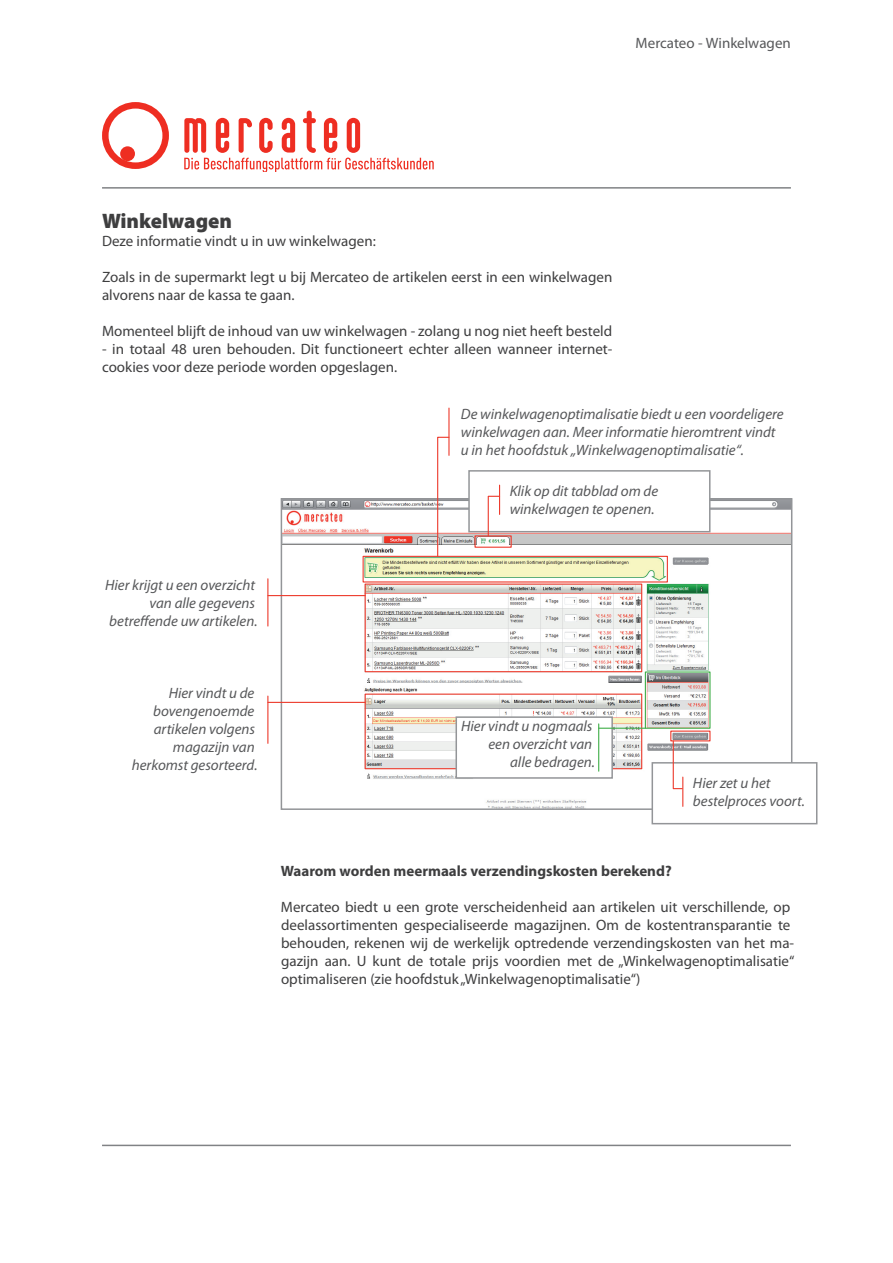
<style>
.page{position:relative;width:893px;height:1263px;background:#fff}
.page>*{position:absolute;margin:0;border:0;box-sizing:border-box;transform-origin:0 0}
.t1{font:900 21px "Myriad Pro";color:#3e3e3f}
.t2{font:15px/18px "Myriad Pro";color:#3e3e3f}
.t3{font:italic 15px/18px "Myriad Pro";color:#57585a;text-align:right}
.t4{font:700 15px "Myriad Pro";color:#3e3e3f}
.t5{font:15px "Myriad Pro";color:#57585a}
</style>
<div class="page">
<svg style="left:102px;top:102px;width:67px;height:67px"></svg>
<svg style="left:184px;top:111px;width:250px;height:60px"></svg>
<hr style="left:102px;top:187px;width:689px;height:2px;background:#808285">
<img style="left:284px;top:501px;width:505px;height:306px">
<div style="left:281px;top:498px;width:511px;height:312px;border:2px solid #939598"></div>
<div style="left:363px;top:556px;width:305px;height:26px;border:1px solid #ed3c2e"></div>
<div style="left:365px;top:583px;width:277px;height:89px;border:1px solid #ed3c2e"></div>
<div style="left:365px;top:693px;width:277px;height:76px;border:1px solid #ed3c2e"></div>
<div style="left:645px;top:671px;width:65px;height:58px;border:1px solid #40ae49"></div>
<hr style="left:267px;top:579px;width:1px;height:47px;background:#ed3c2e">
<hr style="left:267px;top:696px;width:1px;height:47px;background:#ed3c2e">
<hr style="left:268px;top:595px;width:97px;height:1px;background:#ed3c2e">
<hr style="left:268px;top:702px;width:97px;height:1px;background:#ed3c2e">
<div style="left:455px;top:716px;width:158px;height:63px;background:#fff;border:2px solid #939598"></div>
<hr style="left:598px;top:724px;width:1px;height:47px;background:#40ae49">
<hr style="left:599px;top:728px;width:46px;height:1px;background:#40ae49">
<div style="left:652px;top:762px;width:165px;height:62px;background:#fff;border:2px solid #939598"></div>
<div style="left:468px;top:470px;width:242px;height:62px;background:#fff;border:2px solid #939598"></div>
<svg style="left:672px;top:740px;width:11px;height:66px"></svg>
<hr style="left:448px;top:408px;width:2px;height:47px;background:#ed3c2e">
<svg style="left:437px;top:436px;width:13px;height:121px"></svg>
<svg style="left:487px;top:485px;width:14px;height:50px"></svg>
<hr style="left:102px;top:1145px;width:689px;height:1px;background:#808285">
<div style="left:474px;top:535px;width:38px;height:13px;border:1px solid #ed3c2e"></div>
<p class="t5" style="left:636px;top:34px;width:157px">Mercateo - Winkelwagen</p>
<h1 class="t1" style="left:102px;top:207px;width:132px">Winkelwagen</h1>
<p class="t2" style="left:102px;top:232px;width:275px">Deze informatie vindt u in uw winkelwagen:</p>
<p class="t2" style="left:102px;top:268px;width:512px">Zoals in de supermarkt legt u bij Mercateo de artikelen eerst in een winkelwagen alvorens naar de kassa te gaan.</p>
<p class="t2" style="left:102px;top:322px;width:512px">Momenteel blijft de inhoud van uw winkelwagen - zolang u nog niet heeft besteld</p>
<p class="t2" style="left:102px;top:340px;width:512px">- in totaal 48 uren behouden. Dit functioneert echter alleen wanneer internet&shy;cookies voor deze periode worden opgeslagen.</p>
<p class="t3" style="left:461px;top:405px;width:324px;text-align:left">De winkelwagenoptimalisatie biedt u een voordeligere winkelwagen aan. Meer informatie hieromtrent vindt u in het hoofdstuk „Winkelwagenoptimalisatie“.</p>
<p class="t3" style="left:510px;top:482px;width:150px;text-align:left">Klik op dit tabblad om de winkelwagen te openen.</p>
<p class="t3" style="left:105px;top:576px;width:154px">Hier krijgt u een overzicht van alle gegevens betreffende uw artikelen.</p>
<p class="t3" style="left:132px;top:684px;width:127px">Hier vindt u de bovengenoemde artikelen volgens magazijn van herkomst gesorteerd.</p>
<p class="t3" style="left:461px;top:717px;width:135px">Hier vindt u nogmaals een overzicht van<br>alle bedragen.</p>
<p class="t3" style="left:693px;top:774px;width:113px;text-align:left">Hier zet u het bestelproces voort.</p>
<p class="t4" style="left:281px;top:861px;width:392px">Waarom worden meermaals verzendingskosten berekend?</p>
<p class="t2" style="left:281px;top:898px;width:515px">Mercateo biedt u een grote verscheidenheid aan artikelen uit verschillende, op deelassortimenten gespecialiseerde magazijnen. Om de kostentransparantie te behouden, rekenen wij de werkelijk optredende verzendingskosten van het ma&shy;gazijn aan. U kunt de totale prijs voordien met de „Winkelwagenoptimalisatie“ optimaliseren (zie hoofdstuk „Winkelwagenoptimalisatie“)</p>
</div>
